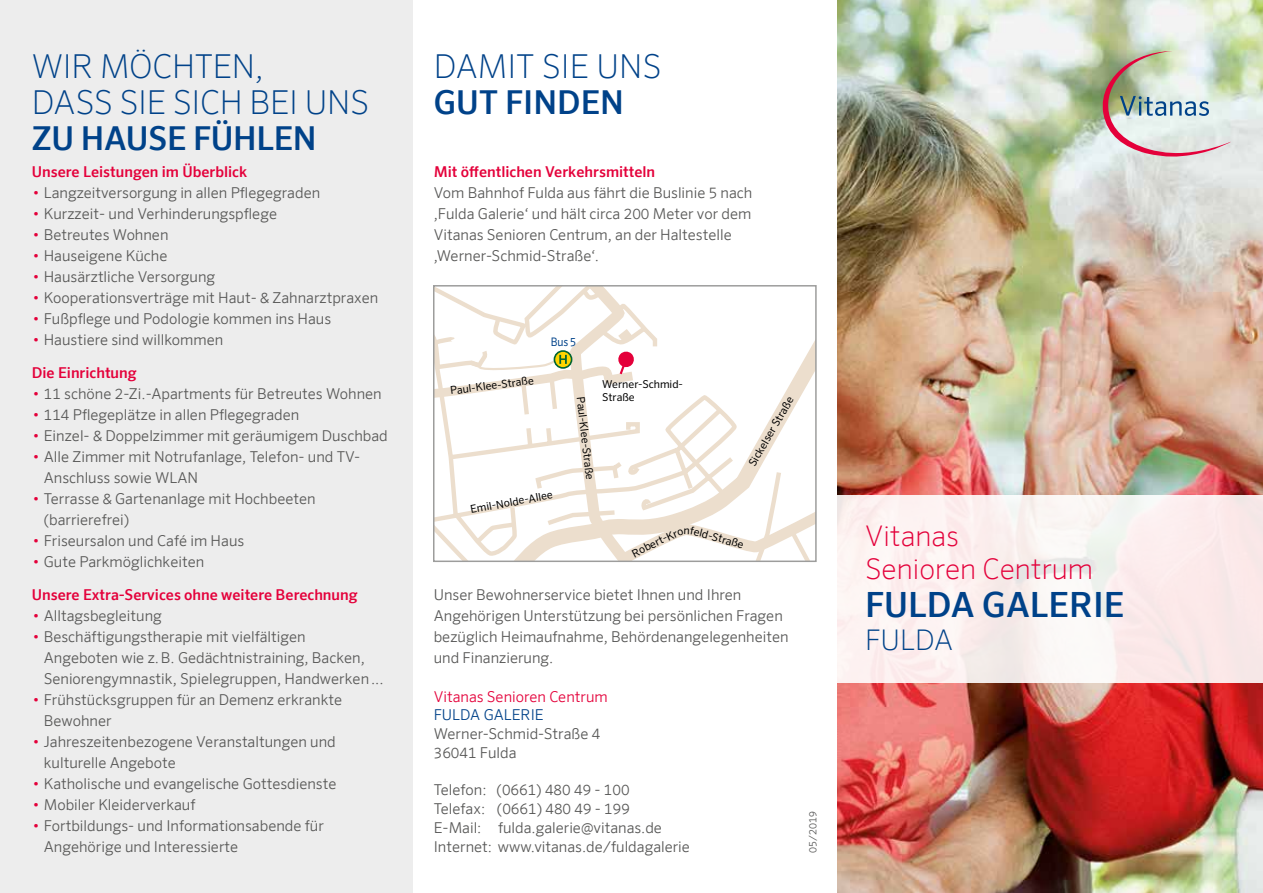
<style>
.page{position:relative;width:1263px;height:893px;background:#fff}
.page>*{position:absolute;margin:0;border:0;box-sizing:border-box;transform-origin:0 0}
.t1{font:500 34.8px "Sero Offc Pro";color:#004289}
.t2{font:200 33px/36px "Sero Offc Pro";letter-spacing:-.01em;color:#004289}
.t3{font:500 33px "Sero Offc Pro";letter-spacing:-.01em;color:#004289}
.t4{font:200 28.5px/33.3px "Sero Offc Pro";color:#e4003a}
.t5{font:200 28.5px "Sero Offc Pro";color:#004289}
.t6{font:300 15px/21px "Sero Offc Pro";color:#575756}
.t7{font:500 15px "Sero Offc Pro";color:#e4003a}
.t8{font:300 15px "Sero Offc Pro";color:#e4003a}
.t9{font:300 15px "Sero Offc Pro";color:#004289}
.t10{font:11.7px "Sero Offc Pro";color:#004289;scale:.9 1}
.t11{font:10.95px/13px "Sero Offc Pro";color:#000}
.t12{font:300 10.5px "Sero Offc Pro";color:#575756}
.s1{font-weight:500;color:#e4003a}
.s2{color:#e4003a}
</style>
<div class="page">
<img style="left:838px;top:0;width:425px;height:893px">
<div style="left:0;top:0;width:412px;height:893px;background:#ededed"></div>
<div style="left:838px;top:495px;width:425px;height:188px;background:#fbeeee"></div>
<svg style="left:1103px;top:51px;width:128px;height:106px;background:#cbc9c2"></svg>
<svg style="left:433px;top:285px;width:384px;height:277px"></svg>
<svg style="left:655px;top:526px;width:54px;height:20px"></svg>
<svg style="left:737px;top:542px;width:7px;height:7px"></svg>
<h2 class="t2" style="left:32px;top:48px;width:339px">WIR MÖCHTEN,<br>DASS SIE SICH BEI UNS</h2>
<h2 class="t3" style="left:32px;top:118px;width:286px">ZU HAUSE FÜHLEN</h2>
<p class="t6" style="left:32px;top:161px;width:348px"><span class="s1">Unsere Leistungen im Überblick<br></span><span class="s2">∙</span> Langzeitversorgung in allen Pflegegraden<br><span class="s2">∙</span> Kurzzeit- und Verhinderungspflege<br><span class="s2">∙</span> Betreutes Wohnen<br><span class="s2">∙</span> Hauseigene Küche<br><span class="s2">∙</span> Hausärztliche Versorgung<br><span class="s2">∙</span> Kooperationsverträge mit Haut- &amp; Zahnarztpraxen <span class="s2">∙</span> Fußpflege und Podologie kommen ins Haus<br><span class="s2">∙</span> Haustiere sind willkommen</p>
<p class="t7" style="left:32px;top:364px;width:106px">Die Einrichtung</p>
<p class="t6" style="left:32px;top:383px;width:351px"><span class="s2">∙</span> 11 schöne 2-Zi.-Apartments für Betreutes Wohnen</p>
<p class="t6" style="left:32px;top:404px;width:269px"><span class="s2">∙</span> 114 Pflegeplätze in allen Pflegegraden</p>
<p class="t6" style="left:32px;top:425px;width:357px"><span class="s2">∙</span> Einzel- &amp; Doppelzimmer mit geräumigem Duschbad</p>
<p class="t6" style="left:32px;top:446px;width:330px"><span class="s2">∙</span> Alle Zimmer mit Notrufanlage, Telefon- und TV-</p>
<p class="t6" style="left:44px;top:467px;width:156px">Anschluss sowie WLAN</p>
<p class="t6" style="left:32px;top:488px;width:285px"><span class="s2">∙</span> Terrasse &amp; Gartenanlage mit Hochbeeten</p>
<p class="t6" style="left:44px;top:509px;width:87px">(barrierefrei)</p>
<p class="t6" style="left:32px;top:530px;width:214px"><span class="s2">∙</span> Friseursalon und Café im Haus</p>
<p class="t6" style="left:32px;top:551px;width:174px"><span class="s2">∙</span> Gute Parkmöglichkeiten</p>
<p class="t6" style="left:32px;top:584px;width:327px"><span class="s1">Unsere Extra-Services ohne weitere Berechnung </span><span class="s2">∙</span> Alltagsbegleitung<br><span class="s2">∙</span> Beschäftigungstherapie mit vielfältigen</p>
<p class="t6" style="left:44px;top:647px;width:323px">Angeboten wie z.B. Gedächtnistraining, Backen,</p>
<p class="t6" style="left:44px;top:668px;width:341px">Seniorengymnastik, Spielegruppen, Handwerken...</p>
<p class="t6" style="left:32px;top:689px;width:312px"><span class="s2">∙</span> Frühstücksgruppen für an Demenz erkrankte</p>
<p class="t6" style="left:44px;top:710px;width:69px">Bewohner</p>
<p class="t6" style="left:32px;top:731px;width:305px"><span class="s2">∙</span> Jahreszeitenbezogene Veranstaltungen und</p>
<p class="t6" style="left:44px;top:752px;width:133px">kulturelle Angebote</p>
<p class="t6" style="left:32px;top:773px;width:306px"><span class="s2">∙</span> Katholische und evangelische Gottesdienste</p>
<p class="t6" style="left:32px;top:794px;width:165px"><span class="s2">∙</span> Mobiler Kleiderverkauf</p>
<p class="t6" style="left:32px;top:815px;width:293px"><span class="s2">∙</span> Fortbildungs- und Informationsabende für</p>
<p class="t6" style="left:44px;top:836px;width:196px">Angehörige und Interessierte</p>
<h2 class="t2" style="left:434px;top:48px;width:229px">DAMIT SIE UNS</h2>
<h2 class="t3" style="left:434px;top:82px;width:192px">GUT FINDEN</h2>
<p class="t7" style="left:434px;top:163px;width:223px">Mit öffentlichen Verkehrsmitteln</p>
<p class="t6" style="left:434px;top:182px;width:320px">Vom Bahnhof Fulda aus fährt die Buslinie 5 nach ,Fulda Galerie‘ und hält circa 200 Meter vor dem Vitanas Senioren Centrum, an der Haltestelle ,Werner-Schmid-Straße‘.</p>
<p class="t11" style="left:559px;top:238px;width:85px;rotate:-63deg">Haderwaldstraße</p>
<p class="t10" style="left:551px;top:335px;width:30px">Bus 5</p>
<p class="t11" style="left:449px;top:384px;width:86px;rotate:-7deg">Paul-Klee-Straße</p>
<p class="t11" style="left:469px;top:503px;width:85px;rotate:-10deg">Emil-Nolde-Allee</p>
<p class="t11" style="left:587px;top:396px;width:85px;rotate:83deg">Paul-Klee-Straße</p>
<p class="t11" style="left:602px;top:377px;width:82px">Werner-Schmid-<br>Straße</p>
<p class="t11" style="left:630px;top:548px;width:27px;rotate:-27deg">Robe</p>
<p class="t11" style="left:746px;top:462px;width:80px;rotate:-60deg">Sickelser Straße</p>
<p class="t11" style="left:710px;top:528px;width:32px;rotate:16deg">-Straß</p>
<p class="t6" style="left:434px;top:584px;width:356px">Unser Bewohnerservice bietet Ihnen und Ihren Angehörigen Unterstützung bei persönlichen Fragen bezüglich Heimaufnahme, Behördenangelegenheiten und Finanzierung.</p>
<p class="t8" style="left:434px;top:687px;width:175px">Vitanas Senioren Centrum</p>
<p class="t9" style="left:434px;top:706px;width:111px">FULDA GALERIE</p>
<p class="t6" style="left:434px;top:724px;width:168px;line-height:18.8px">Werner-Schmid-Straße 4<br>36041 Fulda</p>
<p class="t6" style="left:434px;top:780px;width:258px;line-height:18.8px">Telefon: (0661) 480 49 - 100<br>Telefax: (0661) 480 49 - 199<br>E-Mail: fulda.galerie@vitanas.de Internet: www.vitanas.de/fuldagalerie</p>
<p class="t12" style="left:806px;top:853px;width:43px;rotate:-90deg">05/2019</p>
<h3 class="t4" style="left:865px;top:519px;width:230px">Vitanas<br>Senioren Centrum</h3>
<h1 class="t1" style="left:865px;top:584px;width:261px">FULDA GALERIE</h1>
<h3 class="t5" style="left:865px;top:623px;width:90px">FULDA</h3>
</div>
